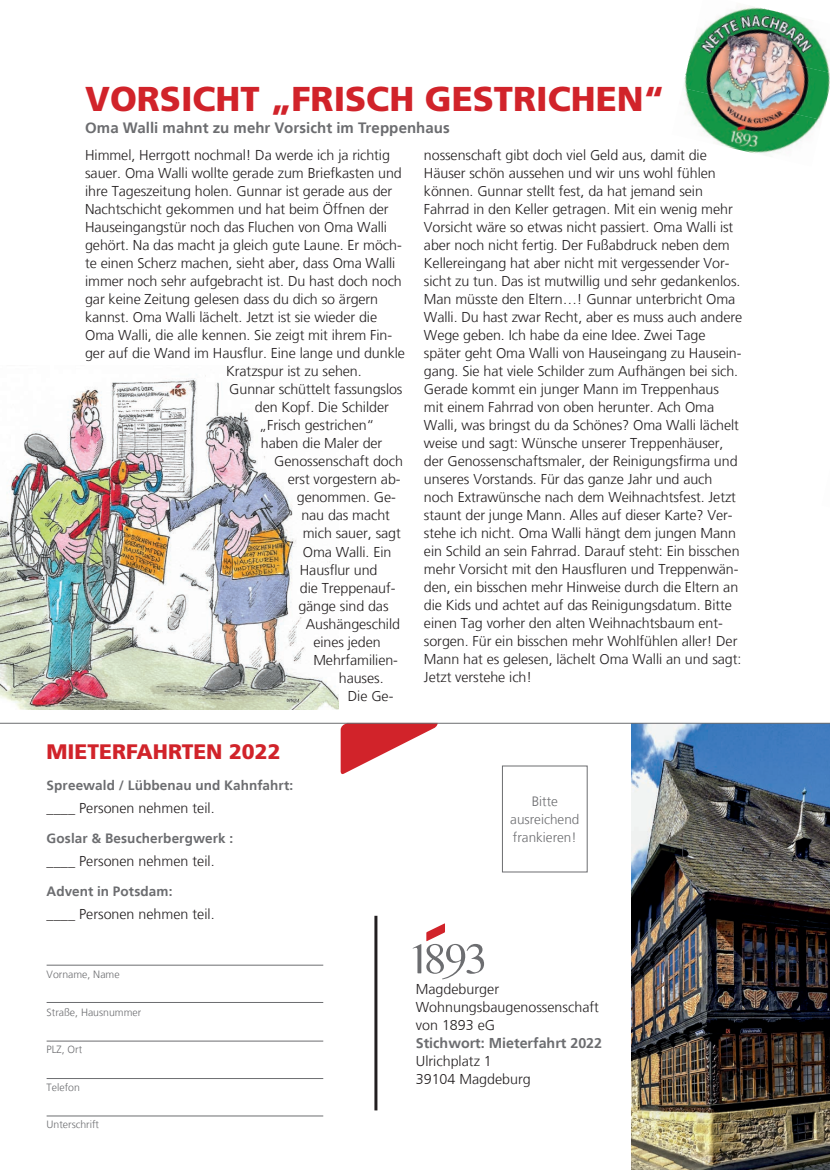
<style>
.page{position:relative;width:830px;height:1170px;background:#fff}
.page>*{position:absolute;margin:0;border:0;box-sizing:border-box;transform-origin:0 0}
.t1{font:900 34.5px "Frutiger LT Std";color:#d1232a}
.t2{font:900 21px "Frutiger LT Std";color:#d1232a}
.t3{font:700 15px "Frutiger LT";color:#6c6d70}
.t4{font:300 14.25px/18px "Frutiger LT";letter-spacing:-.005em;color:#231f20}
.t5{font:700 14.25px "Frutiger LT";color:#6c6d70}
.t6{font:700 13.5px "Frutiger LT";letter-spacing:.01em;color:#6c6d70}
.t7{font:300 13.5px/18px "Frutiger LT";color:#6c6d70;text-align:center}
.t8{font:300 10.5px "Frutiger LT";color:#6c6d70}
</style>
<div class="page">
<img style="left:0;top:375px;width:338px;height:334px">
<img style="left:696px;top:7px;width:124px;height:34px">
<img style="left:684px;top:41px;width:145px;height:74px">
<img style="left:684px;top:88px;width:137px;height:66px">
<img style="left:631px;top:724px;width:198px;height:445px">
<svg style="left:340px;top:722px;width:97px;height:53px"></svg>
<svg style="left:412px;top:923px;width:72px;height:56px"></svg>
<hr style="left:374px;top:915px;width:3px;height:195px;background:#231f20">
<hr style="left:0;top:723px;width:829px;height:1px;background:#6c6d70">
<hr style="left:47px;top:1040px;width:276px;height:1px;background:#6c6d70">
<hr style="left:47px;top:1078px;width:276px;height:1px;background:#6c6d70">
<hr style="left:47px;top:1115px;width:276px;height:1px;background:#6c6d70">
<hr style="left:47px;top:1002px;width:276px;height:1px;background:#6c6d70">
<hr style="left:47px;top:964px;width:276px;height:1px;background:#6c6d70">
<h1 class="t1" style="left:85px;top:78px;width:581px">VORSICHT „FRISCH GESTRICHEN“</h1>
<p class="t3" style="left:85px;top:119px;width:366px">Oma Walli mahnt zu mehr Vorsicht im Treppenhaus</p>
<p class="t4" style="left:85px;top:147px;width:306px">Himmel, Herrgott nochmal! Da werde ich ja richtig</p>
<p class="t4" style="left:85px;top:165px;width:318px">sauer. Oma Walli wollte gerade zum Briefkasten und</p>
<p class="t4" style="left:85px;top:183px;width:308px">ihre Tageszeitung holen. Gunnar ist gerade aus der</p>
<p class="t4" style="left:85px;top:200px;width:305px">Nachtschicht gekommen und hat beim Öffnen der</p>
<p class="t4" style="left:85px;top:218px;width:303px">Hauseingangstür noch das Fluchen von Oma Walli</p>
<p class="t4" style="left:85px;top:236px;width:318px">gehört. Na das macht ja gleich gute Laune. Er möch-</p>
<p class="t4" style="left:85px;top:254px;width:312px">te einen Scherz machen, sieht aber, dass Oma Walli</p>
<p class="t4" style="left:85px;top:272px;width:318px">immer noch sehr aufgebracht ist. Du hast doch noch</p>
<p class="t4" style="left:85px;top:290px;width:294px">gar keine Zeitung gelesen dass du dich so ärgern</p>
<p class="t4" style="left:85px;top:308px;width:293px">kannst. Oma Walli lächelt. Jetzt ist sie wieder die</p>
<p class="t4" style="left:85px;top:326px;width:308px">Oma Walli, die alle kennen. Sie zeigt mit ihrem Fin-</p>
<p class="t4" style="left:85px;top:344px;width:321px">ger auf die Wand im Hausflur. Eine lange und dunkle</p>
<p class="t4" style="left:226px;top:362px;width:137px">Kratzspur ist zu sehen.</p>
<p class="t4" style="left:229px;top:380px;width:175px">Gunnar schüttelt fassungslos</p>
<p class="t4" style="left:255px;top:398px;width:135px">den Kopf. Die Schilder</p>
<p class="t4" style="left:259px;top:416px;width:117px">„Frisch gestrichen“</p>
<p class="t4" style="left:261px;top:434px;width:123px">haben die Maler der</p>
<p class="t4" style="left:274px;top:452px;width:130px">Genossenschaft doch</p>
<p class="t4" style="left:288px;top:470px;width:114px">erst vorgestern ab-</p>
<p class="t4" style="left:297px;top:488px;width:100px">genommen. Ge-</p>
<p class="t4" style="left:301px;top:506px;width:90px">nau das macht</p>
<p class="t4" style="left:303px;top:524px;width:99px">mich sauer, sagt</p>
<p class="t4" style="left:303px;top:542px;width:90px">Oma Walli. Ein</p>
<p class="t4" style="left:300px;top:560px;width:79px">Hausflur und</p>
<p class="t4" style="left:300px;top:578px;width:97px">die Treppenauf-</p>
<p class="t4" style="left:298px;top:596px;width:92px">gänge sind das</p>
<p class="t4" style="left:306px;top:614px;width:96px">Aushängeschild</p>
<p class="t4" style="left:313px;top:632px;width:69px">eines jeden</p>
<p class="t4" style="left:313px;top:650px;width:86px">Mehrfamilien-</p>
<p class="t4" style="left:339px;top:668px;width:46px">hauses.</p>
<p class="t4" style="left:348px;top:686px;width:47px">Die Ge-</p>
<p class="t4" style="left:424px;top:146px;width:319px">nossenschaft gibt doch viel Geld aus, damit die Häuser schön aussehen und wir uns wohl fühlen können. Gunnar stellt fest, da hat jemand sein Fahrrad in den Keller getragen. Mit ein wenig mehr Vorsicht wäre so etwas nicht passiert. Oma Walli ist aber noch nicht fertig. Der Fußabdruck neben dem Kellereingang hat aber nicht mit vergessender Vor&shy;sicht zu tun. Das ist mutwillig und sehr gedankenlos.<br>Man müsste den Eltern…! Gunnar unterbricht Oma Walli. Du hast zwar Recht, aber es muss auch andere Wege geben. Ich habe da eine Idee. Zwei Tage später geht Oma Walli von Hauseingang zu Hausein&shy;gang. Sie hat viele Schilder zum Aufhängen bei sich.<br>Gerade kommt ein junger Mann im Treppenhaus mit einem Fahrrad von oben herunter. Ach Oma Walli, was bringst du da Schönes? Oma Walli lächelt weise und sagt: Wünsche unserer Treppenhäuser, der Genossenschaftsmaler, der Reinigungsfirma und unseres Vorstands. Für das ganze Jahr und auch noch Extrawünsche nach dem Weihnachtsfest. Jetzt staunt der junge Mann. Alles auf dieser Karte? Ver&shy;stehe ich nicht. Oma Walli hängt dem jungen Mann ein Schild an sein Fahrrad. Darauf steht: Ein bisschen mehr Vorsicht mit den Hausfluren und Treppenwän&shy;den, ein bisschen mehr Hinweise durch die Eltern an die Kids und achtet auf das Reinigungsdatum. Bitte einen Tag vorher den alten Weihnachtsbaum ent&shy;sorgen. Für ein bisschen mehr Wohlfühlen aller! Der Mann hat es gelesen, lächelt Oma Walli an und sagt:<br>Jetzt verstehe ich!</p>
<h2 class="t2" style="left:47px;top:739px;width:235px">MIETERFAHRTEN 2022</h2>
<p class="t6" style="left:47px;top:777px;width:248px">Spreewald / Lübbenau und Kahnfahrt:</p>
<p class="t4" style="left:47px;top:798px;width:169px">____ Personen nehmen teil.</p>
<p class="t6" style="left:47px;top:830px;width:188px">Goslar &amp; Besucherbergwerk :</p>
<p class="t4" style="left:47px;top:851px;width:169px">____ Personen nehmen teil.</p>
<p class="t6" style="left:47px;top:883px;width:127px">Advent in Potsdam:</p>
<p class="t4" style="left:47px;top:904px;width:169px">____ Personen nehmen teil.</p>
<p class="t8" style="left:47px;top:968px;width:74px">Vorname, Name</p>
<p class="t8" style="left:47px;top:1006px;width:96px">Straße, Hausnummer</p>
<p class="t8" style="left:47px;top:1043px;width:37px">PLZ, Ort</p>
<p class="t8" style="left:47px;top:1081px;width:35px">Telefon</p>
<p class="t8" style="left:47px;top:1118px;width:54px">Unterschrift</p>
<p class="t7" style="left:510px;top:792px;width:71px">Bitte ausreichend frankieren!</p>
<p class="t4" style="left:415px;top:979px;width:184px">Magdeburger<br>Wohnungsbaugenossenschaft von 1893 eG</p>
<p class="t5" style="left:415px;top:1034px;width:188px">Stichwort: Mieterfahrt 2022</p>
<p class="t4" style="left:415px;top:1051px;width:116px">Ulrichplatz 1<br>39104 Magdeburg</p>
</div>
